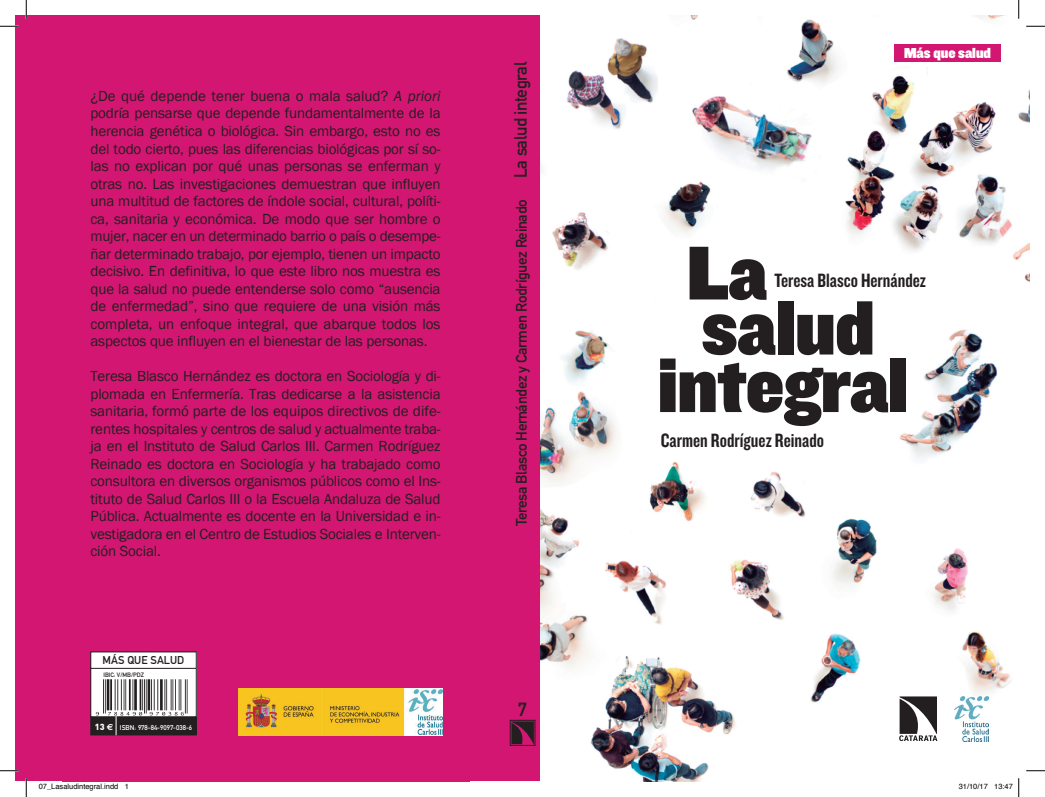
<style>
.page{position:relative;width:1045px;height:797px;background:#fff}
.page>*{position:absolute;margin:0;border:0;box-sizing:border-box;transform-origin:0 0}
.t1{font:79.12px "Knockout HTF91 Ultmt Middlewt";color:#231f20}
.t2{font:20px "Knockout HTF49 Liteweight";color:#231f20}
.t3{font:18.75px "DIN Mittelschrift";color:#231f20}
.t4{font:15px/17.5px "Franklin Gothic";letter-spacing:-.01em;color:#231f20;text-align:justify}
.t5{font:15px "DIN Mittelschrift";letter-spacing:-.025em;color:#231f20}
.t6{font:15px "Knockout HTF91 Ultmt Middlewt";color:#fff}
.t7{font:11.25px "DIN Mittelschrift";color:#231f20}
.t8{font:7.5px "Helvetica";color:#000}
.t9{font:6.88px "DIN Mittelschrift";color:#fff}
.t10{font:6.25px "DIN Mittelschrift";color:#231f20}
.s1{font-style:italic}
.s2{font-family:"DIN";font-weight:900;font-size:8.75px}
.s3{font-family:"Euro Sans";font-weight:700;font-size:8.75px}
.s4{font-size:17.5px}
</style>
<div class="page">
<img style="left:540px;top:16px;width:489px;height:765px">
<img style="left:954px;top:696px;width:34px;height:45px">
<svg style="left:899px;top:696px;width:38px;height:45px"></svg>
<div style="left:894px;top:44px;width:106px;height:18px;background:#d31672"></div>
<div style="left:16px;top:16px;width:524px;height:765px;background:#d31672"></div>
<div style="left:510px;top:720px;width:25px;height:25px;border:1px solid #231f20"></div>
<svg style="left:511px;top:721px;width:23px;height:23px"></svg>
<div style="left:91px;top:716px;width:105px;height:19px;background:#231f20"></div>
<div style="left:90px;top:716px;width:107px;height:19px;border:1px solid #231f20"></div>
<div style="left:91px;top:667px;width:105px;height:49px;background:#fff"></div>
<img style="left:95px;top:679px;width:93px;height:36px">
<div style="left:90px;top:667px;width:107px;height:50px;border:1px solid #231f20"></div>
<svg style="left:116px;top:716px;width:1px;height:19px"></svg>
<div style="left:91px;top:652px;width:105px;height:16px;background:#fff"></div>
<img style="left:238px;top:688px;width:204px;height:47px">
<svg style="left:0;top:25px;width:19px;height:2px"></svg>
<svg style="left:1026px;top:25px;width:19px;height:2px"></svg>
<svg style="left:0;top:770px;width:19px;height:1px"></svg>
<svg style="left:1026px;top:770px;width:19px;height:1px"></svg>
<svg style="left:25px;top:0;width:2px;height:19px"></svg>
<svg style="left:25px;top:778px;width:2px;height:19px"></svg>
<svg style="left:1018px;top:0;width:1px;height:19px"></svg>
<svg style="left:994px;top:778px;width:25px;height:19px"></svg>
<p class="t4" style="left:90px;top:88px;width:352px">¿De qué depende tener buena o mala salud? <span class="s1">A priori </span>podría pensarse que depende fundamentalmente de la herencia genética o biológica. Sin embargo, esto no es del todo cierto, pues las diferencias biológicas por sí so&shy;las no explican por qué unas personas se enferman y otras no. Las investigaciones demuestran que influyen una multitud de factores de índole social, cultural, políti&shy;ca, sanitaria y económica. De modo que ser hombre o mujer, nacer en un determinado barrio o país o desempe&shy;ñar determinado trabajo, por ejemplo, tienen un impacto decisivo. En definitiva, lo que este libro nos muestra es que la salud no puede entenderse solo como “ausencia de enfermedad”, sino que requiere de una visión más completa, un enfoque integral, que abarque todos los aspectos que influyen en el bienestar de las personas.</p>
<p class="t4" style="left:90px;top:368px;width:352px">Teresa Blasco Hernández es doctora en Sociología y di&shy;plomada en Enfermería. Tras dedicarse a la asistencia sanitaria, formó parte de los equipos directivos de dife&shy;rentes hospitales y centros de salud y actualmente traba&shy;ja en el Instituto de Salud Carlos III. Carmen Rodríguez Reinado es doctora en Sociología y ha trabajado como consultora en diversos organismos públicos como el Ins&shy;tituto de Salud Carlos III o la Escuela Andaluza de Salud Pública. Actualmente es docente en la Universidad e in&shy;vestigadora en el Centro de Estudios Sociales e Interven&shy;ción Social.</p>
<p class="t7" style="left:103px;top:653px;width:83px">MÁS QUE SALUD</p>
<p class="t10" style="left:103px;top:671px;width:42px">IBIC: V/MB/PDZ</p>
<p class="t9" style="left:95px;top:723px;width:99px"><span class="s2">13</span> <span class="s3">E</span> ISBN: 978-84-9097-038-6</p>
<p class="t5" style="left:513px;top:526px;width:465px;rotate:-90deg">Teresa Blasco Hernández y Carmen Rodríguez Reinado <span class="s4">La salud integral</span></p>
<p class="t3" style="left:518px;top:698px;width:11px">7</p>
<p class="t6" style="left:904px;top:45px;width:88px">Más que salud</p>
<p class="t1" style="left:687px;top:229px;width:81px">La</p>
<p class="t1" style="left:702px;top:284px;width:174px">salud</p>
<p class="t1" style="left:658px;top:341px;width:251px">integral</p>
<p class="t2" style="left:774px;top:270px;width:153px">Teresa Blasco Hernández</p>
<p class="t2" style="left:661px;top:430px;width:165px">Carmen Rodríguez Reinado</p>
<p class="t8" style="left:39px;top:781px;width:92px">07_Lasaludintegral.indd 1</p>
<p class="t8" style="left:958px;top:781px;width:56px">31/10/17 13:47</p>
</div>
